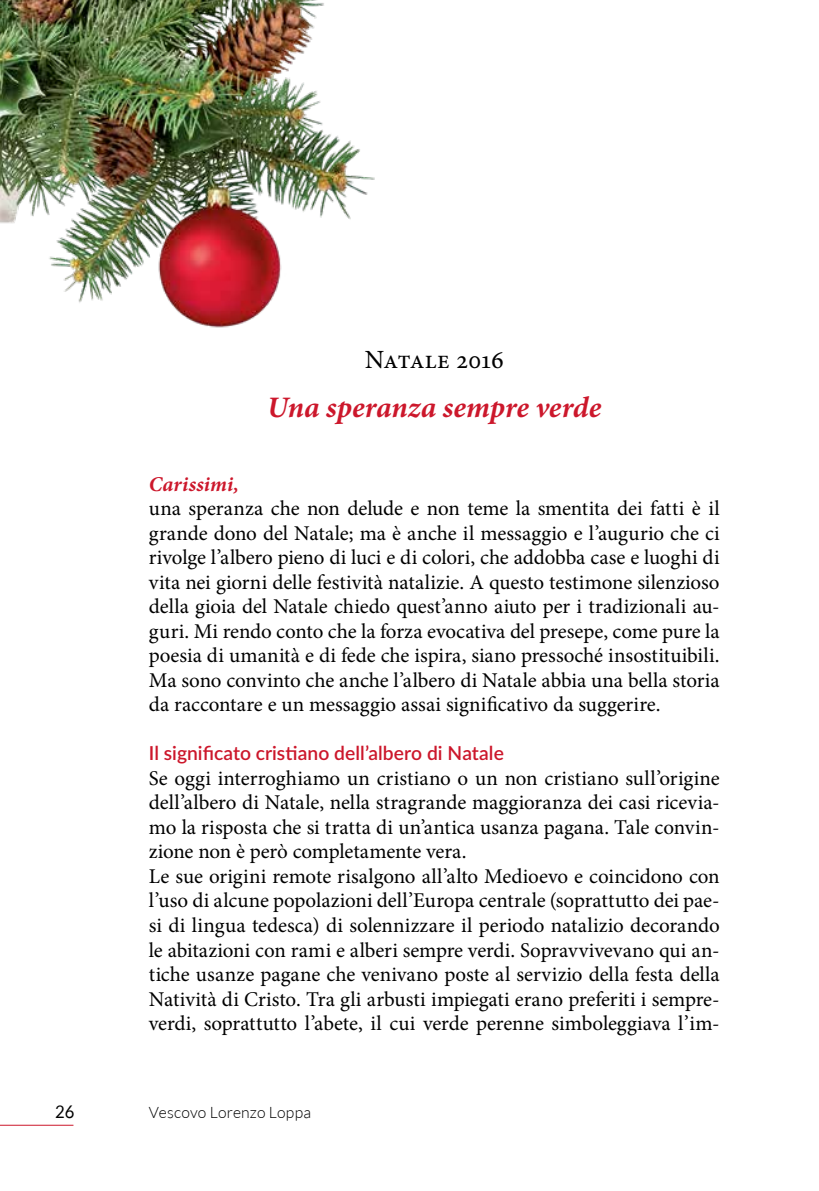
<style>
.page{position:relative;width:819px;height:1191px;background:#fff}
.page>*{position:absolute;margin:0;border:0;box-sizing:border-box;transform-origin:0 0}
.t1{font:italic 700 29.75px "Minion Pro";color:#cc172b}
.t2{font:26.25px "Minion Pro";letter-spacing:-.03em;color:#000}
.t3{font:21px/24.5px "Minion Pro";letter-spacing:-.015em;color:#000;text-align:justify}
.t4{font:italic 700 21px "Minion Pro";letter-spacing:.005em;color:#cc172b}
.t5{font:600 19.25px "Lato";color:#cc172b}
.t6{font:17.5px "Lato";color:#000;scale:.95 1}
.t7{font:300 15.75px "Lato";letter-spacing:.015em;color:#000}
</style>
<div class="page">
<hr style="left:0;top:1124px;width:73px;height:1px;background:#cc172b">
<img style="left:0;top:0;width:375px;height:328px">
<p class="t2" style="left:365px;top:342px;width:140px">Natale 2016</p>
<h1 class="t1" style="left:267px;top:386px;width:335px">Una speranza sempre verde</h1>
<p class="t4" style="left:149px;top:469px;width:92px">Carissimi,</p>
<p class="t3" style="left:149px;top:496px;width:572px">una speranza che non delude e non teme la smentita dei fatti è il grande dono del Natale; ma è anche il messaggio e l’augurio che ci rivolge l’albero pieno di luci e di colori, che addobba case e luoghi di vita nei giorni delle festività natalizie. A questo testimone silenzioso della gioia del Natale chiedo quest’anno aiuto per i tradizionali au&shy;guri. Mi rendo conto che la forza evocativa del presepe, come pure la poesia di umanità e di fede che ispira, siano pressoché insostituibili.<br>Ma sono convinto che anche l’albero di Natale abbia una bella storia da raccontare e un messaggio assai significativo da suggerire.</p>
<p class="t5" style="left:149px;top:739px;width:356px">Il significato cristiano dell’albero di Natale</p>
<p class="t3" style="left:149px;top:766px;width:572px;text-align:left">Se oggi interroghiamo un cristiano o un non cristiano sull’origine dell’albero di Natale, nella stragrande maggioranza dei casi ricevia&shy;mo la risposta che si tratta di un’antica usanza pagana. Tale convin&shy;zione non è però completamente vera.<br>Le sue origini remote risalgono all’alto Medioevo e coincidono con l’uso di alcune popolazioni dell’Europa centrale (soprattutto dei pae&shy;si di lingua tedesca) di solennizzare il periodo natalizio decorando le abitazioni con rami e alberi sempre verdi. Sopravvivevano qui an&shy;tiche usanze pagane che venivano poste al servizio della festa della Natività di Cristo. Tra gli arbusti impiegati erano preferiti i sempre&shy;verdi, soprattutto l’abete, il cui verde perenne simboleggiava l’im-</p>
<p class="t6" style="left:55px;top:1101px;width:22px">26</p>
<p class="t7" style="left:149px;top:1103px;width:164px">Vescovo Lorenzo Loppa</p>
</div>
